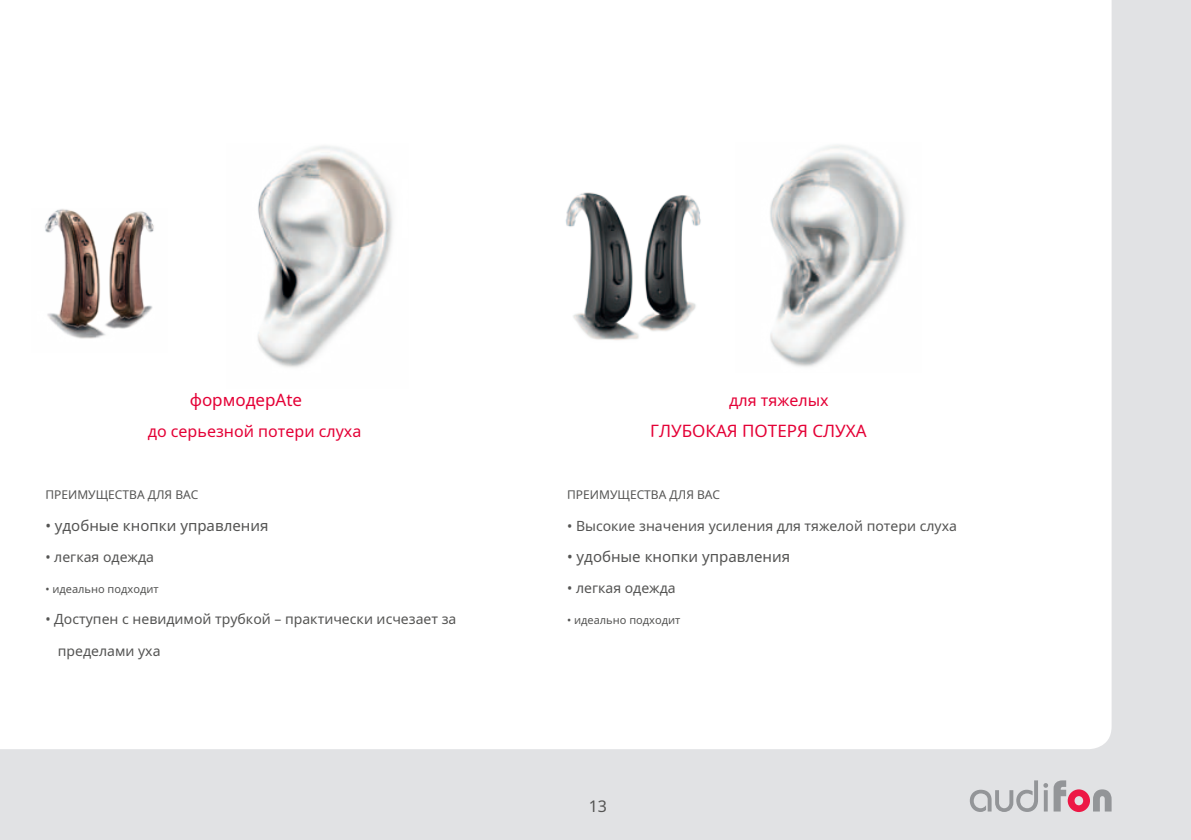
<style>
.page{position:relative;width:1191px;height:840px;background:#fff}
.page>*{position:absolute;margin:0;border:0;box-sizing:border-box;transform-origin:0 0}
.t1{font:17px "Noto Sans";color:#e40036}
.t2{font:16px "Noto Sans";color:#e40036}
.t3{font:16px "Noto Sans";color:#545453}
.t4{font:15px "Noto Sans";color:#545453}
.t5{font:14px "Noto Sans";color:#545453}
.t6{font:12px "Noto Sans";color:#545453}
.t7{font:11px "Noto Sans";color:#545453}
</style>
<div class="page">
<div style="left:0;top:0;width:1191px;height:839px;background:#e1e2e4"></div>
<div style="left:0;top:0;width:1111px;height:748px;background:#fff"></div>
<img style="left:31px;top:208px;width:136px;height:144px">
<div style="left:238px;top:124px;width:178px;height:263px;background:#fff"></div>
<img style="left:227px;top:143px;width:181px;height:245px">
<div style="left:749px;top:122px;width:180px;height:264px;background:#fff"></div>
<img style="left:736px;top:142px;width:170px;height:230px">
<img style="left:547px;top:185px;width:156px;height:171px">
<svg style="left:969px;top:780px;width:142px;height:31px"></svg>
<p class="t1" style="left:190px;top:387px;width:114px">формодерAte</p>
<p class="t2" style="left:148px;top:419px;width:215px">до серьезной потери слуха</p>
<p class="t6" style="left:45px;top:486px;width:154px">ПРЕИМУЩЕСТВА ДЛЯ ВАС</p>
<p class="t4" style="left:45px;top:514px;width:224px">• удобные кнопки управления</p>
<p class="t5" style="left:45px;top:546px;width:110px">• легкая одежда</p>
<p class="t7" style="left:45px;top:581px;width:115px">• идеально подходит</p>
<p class="t5" style="left:45px;top:609px;width:412px">• Доступен с невидимой трубкой – практически исчезает за</p>
<p class="t5" style="left:58px;top:640px;width:104px">пределами уха</p>
<p class="t2" style="left:729px;top:388px;width:101px">для тяжелых</p>
<p class="t1" style="left:650px;top:418px;width:218px">ГЛУБОКАЯ ПОТЕРЯ СЛУХА</p>
<p class="t6" style="left:567px;top:486px;width:154px">ПРЕИМУЩЕСТВА ДЛЯ ВАС</p>
<p class="t5" style="left:567px;top:515px;width:391px">• Высокие значения усиления для тяжелой потери слуха</p>
<p class="t4" style="left:567px;top:545px;width:224px">• удобные кнопки управления</p>
<p class="t5" style="left:567px;top:577px;width:110px">• легкая одежда</p>
<p class="t7" style="left:567px;top:612px;width:115px">• идеально подходит</p>
<p class="t3" style="left:589px;top:794px;width:20px">13</p>
</div>
